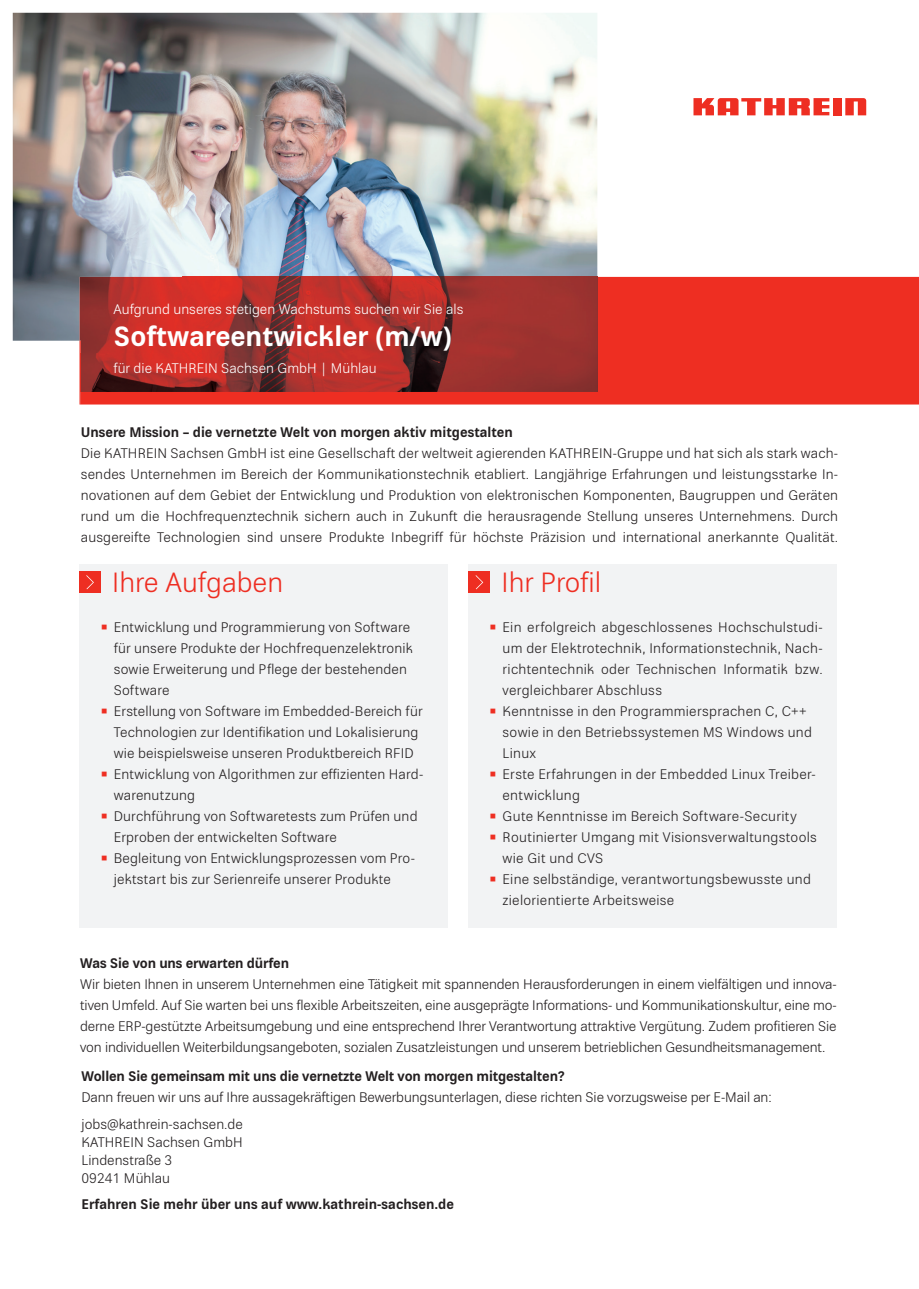
<style>
.page{position:relative;width:919px;height:1289px;background:#fff}
.page>*{position:absolute;margin:0;border:0;box-sizing:border-box;transform-origin:0 0}
.t1{font:700 27px "Kathrein Office";color:#fff}
.t2{font:27px "Kathrein Office";color:#ee2e22}
.t3{font:13.5px/21px "Kathrein Office";letter-spacing:.01em;color:#231f20}
.t4{font:700 13.5px "Kathrein Office";color:#231f20}
.t5{font:13.5px/27px "Kathrein Office";letter-spacing:-.01em;color:#231f20}
.t6{font:13.5px "Kathrein Office";color:#fff}
.s1{font-family:"Arial";font-weight:700;font-size:18px;color:#ee2e22}
</style>
<div class="page">
<img style="left:13px;top:13px;width:584px;height:328px">
<div style="left:81px;top:277px;width:837px;height:127px;background:#ee2e22"></div>
<img style="left:79px;top:277px;width:518px;height:76px">
<img style="left:81px;top:353px;width:516px;height:38px">
<svg style="left:79px;top:341px;width:2px;height:63px"></svg>
<div style="left:832px;top:98px;width:9px;height:17px;background:#ee2e22"></div>
<svg style="left:845px;top:98px;width:21px;height:17px"></svg>
<svg style="left:693px;top:98px;width:136px;height:17px"></svg>
<div style="left:79px;top:564px;width:368px;height:363px;background:#f2f3f4"></div>
<div style="left:469px;top:564px;width:367px;height:363px;background:#f2f3f4"></div>
<div style="left:79px;top:571px;width:21px;height:21px;background:#ee2e22"></div>
<svg style="left:86px;top:575px;width:8px;height:14px"></svg>
<div style="left:469px;top:571px;width:21px;height:21px;background:#ee2e22"></div>
<svg style="left:475px;top:575px;width:8px;height:14px"></svg>
<p class="t6" style="left:113px;top:300px;width:351px">Aufgrund unseres stetigen Wachstums suchen wir Sie als</p>
<h1 class="t1" style="left:113px;top:318px;width:340px">Softwareentwickler (m/w)</h1>
<p class="t6" style="left:113px;top:359px;width:265px">für die KATHREIN Sachsen GmbH | Mühlau</p>
<p class="t4" style="left:81px;top:422px;width:433px">Unsere Mission – die vernetzte Welt von morgen aktiv mitgestalten</p>
<p class="t3" style="left:81px;top:442px;width:758px;text-align:justify">Die KATHREIN Sachsen GmbH ist eine Gesellschaft der weltweit agierenden KATHREIN-Gruppe und hat sich als stark wach&shy;sendes Unternehmen im Bereich der Kommunikationstechnik etabliert. Langjährige Erfahrungen und leistungsstarke In&shy;novationen auf dem Gebiet der Entwicklung und Produktion von elektronischen Komponenten, Baugruppen und Geräten rund um die Hochfrequenztechnik sichern auch in Zukunft die herausragende Stellung unseres Unternehmens. Durch ausgereifte Technologien sind unsere Produkte Inbegriff für höchste Präzision und international anerkannte Qualität.</p>
<h1 class="t2" style="left:112px;top:563px;width:172px">Ihre Aufgaben</h1>
<h1 class="t2" style="left:501px;top:563px;width:101px">Ihr Profil</h1>
<p class="t3" style="left:114px;top:617px;width:300px;text-indent:-13px"><span class="s1">▪</span> Entwicklung und Programmierung von Software für unsere Produkte der Hochfrequenzelektronik sowie Erweiterung und Pflege der bestehenden Software</p>
<p class="t3" style="left:114px;top:701px;width:310px;text-indent:-13px"><span class="s1">▪</span> Erstellung von Software im Embedded-Bereich für<br>Technologien zur Identifikation und Lokalisierung wie beispielsweise unseren Produktbereich RFID</p>
<p class="t3" style="left:114px;top:764px;width:311px;text-indent:-13px"><span class="s1">▪</span> Entwicklung von Algorithmen zur effizienten Hard&shy;warenutzung</p>
<p class="t3" style="left:114px;top:806px;width:305px;text-indent:-13px"><span class="s1">▪</span> Durchführung von Softwaretests zum Prüfen und<br>Erproben der entwickelten Software</p>
<p class="t3" style="left:114px;top:848px;width:303px;text-indent:-13px"><span class="s1">▪</span> Begleitung von Entwicklungsprozessen vom Pro&shy;jektstart bis zur Serienreife unserer Produkte</p>
<p class="t3" style="left:502px;top:617px;width:321px;text-align:justify;text-indent:-13px"><span class="s1">▪</span> Ein erfolgreich abgeschlossenes Hochschulstudi&shy;um der Elektrotechnik, Informationstechnik, Nach&shy;richtentechnik oder Technischen Informatik bzw. vergleichbarer Abschluss</p>
<p class="t3" style="left:502px;top:701px;width:311px;text-indent:-13px"><span class="s1">▪</span> Kenntnisse in den Programmiersprachen C, C++ sowie in den Betriebssystemen MS Windows und<br>Linux</p>
<p class="t3" style="left:502px;top:764px;width:315px;text-indent:-13px"><span class="s1">▪</span> Erste Erfahrungen in der Embedded Linux Treiber&shy;entwicklung</p>
<p class="t3" style="left:490px;top:806px;width:308px"><span class="s1">▪</span> Gute Kenntnisse im Bereich Software-Security</p>
<p class="t3" style="left:502px;top:827px;width:316px;text-indent:-13px"><span class="s1">▪</span> Routinierter Umgang mit Visionsverwaltungstools wie Git und CVS</p>
<p class="t3" style="left:502px;top:869px;width:310px;text-indent:-13px"><span class="s1">▪</span> Eine selbständige, verantwortungsbewusste und zielorientierte Arbeitsweise</p>
<p class="t4" style="left:80px;top:953px;width:210px">Was Sie von uns erwarten dürfen</p>
<p class="t3" style="left:80px;top:973px;width:758px;text-align:justify">Wir bieten Ihnen in unserem Unternehmen eine Tätigkeit mit spannenden Herausforderungen in einem vielfältigen und innova&shy;tiven Umfeld. Auf Sie warten bei uns flexible Arbeitszeiten, eine ausgeprägte Informations- und Kommunikationskultur, eine mo&shy;derne ERP-gestützte Arbeitsumgebung und eine entsprechend Ihrer Verantwortung attraktive Vergütung. Zudem profitieren Sie von individuellen Weiterbildungsangeboten, sozialen Zusatzleistungen und unserem betrieblichen Gesundheitsmanagement.</p>
<p class="t4" style="left:81px;top:1066px;width:484px">Wollen Sie gemeinsam mit uns die vernetzte Welt von morgen mitgestalten?</p>
<p class="t5" style="left:81px;top:1083px;width:691px">Dann freuen wir uns auf Ihre aussagekräftigen Bewerbungsunterlagen, diese richten Sie vorzugsweise per E-Mail an: jobs@kathrein-sachsen.de</p>
<p class="t3" style="left:81px;top:1133px;width:163px;line-height:18px">KATHREIN Sachsen GmbH<br>Lindenstraße 3<br>09241 Mühlau</p>
<p class="t4" style="left:81px;top:1194px;width:374px">Erfahren Sie mehr über uns auf www.kathrein-sachsen.de</p>
</div>
